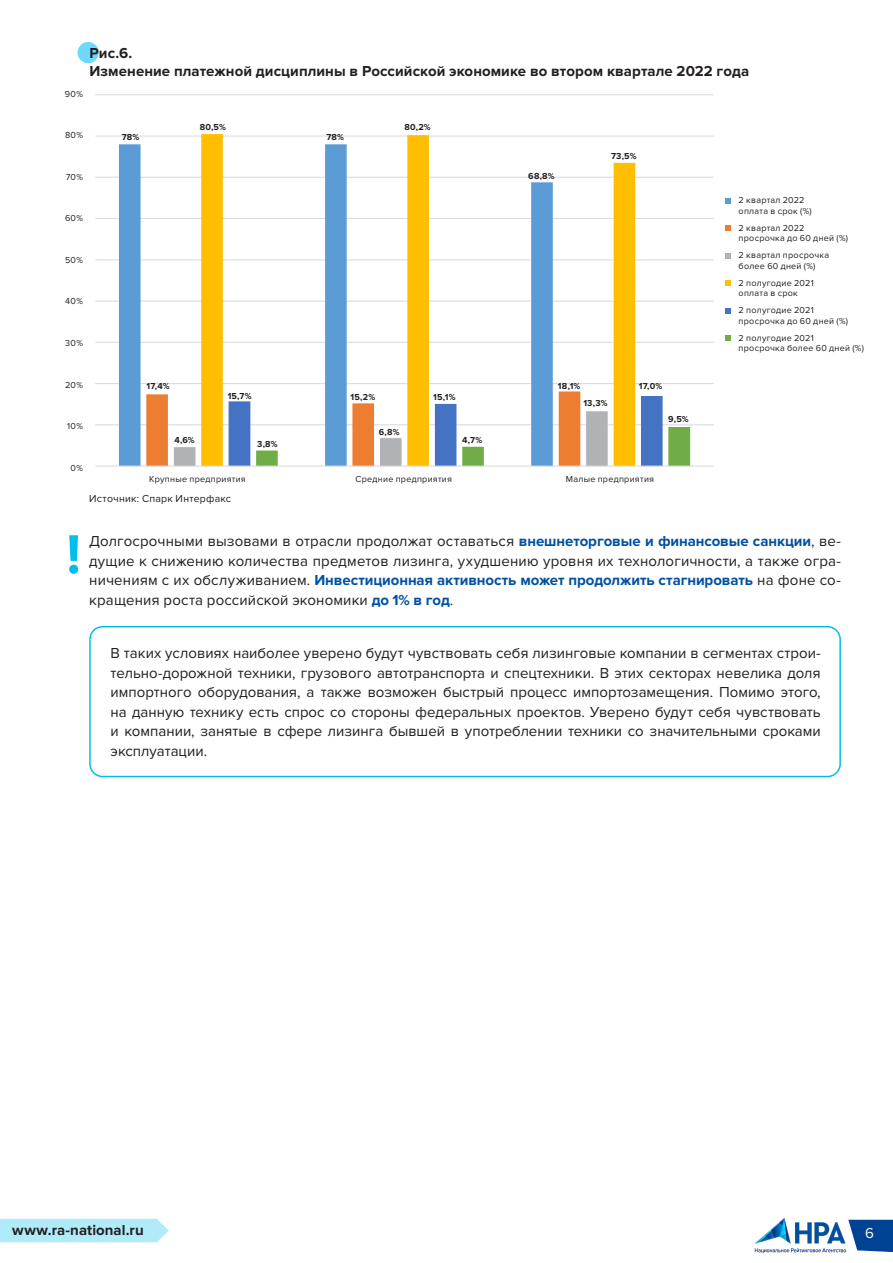
<style>
.page{position:relative;width:893px;height:1263px;background:#fff}
.page>*{position:absolute;margin:0;border:0;box-sizing:border-box;transform-origin:0 0}
.t1{font:700 57px "Proxima Nova";color:#00bfed}
.t2{font:15px/19.5px "Proxima Nova";letter-spacing:.005em;color:#231f20;text-align:justify}
.t3{font:700 15px "Proxima Nova";letter-spacing:.005em;color:#231f20}
.t4{font:15px "Proxima Nova";color:#fff}
.t5{font:10.5px "Proxima Nova";letter-spacing:.025em;color:#231f20}
.t6{font:9px/10.2px "Proxima Nova";letter-spacing:.03em;color:#231f20}
.t7{font:700 9px "Proxima Nova";letter-spacing:.025em;color:#231f20}
.s1{font-weight:700;color:#0050a2}
</style>
<div class="page">
<div style="left:0;top:1219px;width:169px;height:23px;background:#b0ebfa"></div>
<img style="left:754px;top:1218px;width:93px;height:35px">
<svg style="left:848px;top:1220px;width:45px;height:32px"></svg>
<div style="left:89px;top:626px;width:752px;height:151px;border:2px solid #00bfed;border-radius:13px"></div>
<div style="left:77px;top:42px;width:22px;height:21px;background:#6dd9ff;border-radius:50%"></div>
<hr style="left:95px;top:94px;width:619px;height:1px;background:#dcdddf">
<hr style="left:95px;top:135px;width:619px;height:2px;background:#dcdddf">
<hr style="left:95px;top:177px;width:619px;height:1px;background:#dcdddf">
<hr style="left:95px;top:218px;width:619px;height:1px;background:#dcdddf">
<hr style="left:95px;top:259px;width:619px;height:1px;background:#dcdddf">
<hr style="left:95px;top:301px;width:619px;height:1px;background:#dcdddf">
<hr style="left:95px;top:342px;width:619px;height:1px;background:#dcdddf">
<hr style="left:95px;top:383px;width:619px;height:1px;background:#dcdddf">
<hr style="left:95px;top:424px;width:619px;height:1px;background:#dcdddf">
<svg style="left:119px;top:144px;width:82px;height:322px"></svg>
<svg style="left:201px;top:134px;width:434px;height:257px"></svg>
<svg style="left:146px;top:391px;width:544px;height:75px"></svg>
<hr style="left:95px;top:466px;width:619px;height:1px;background:#dcdddf">
<svg style="left:725px;top:198px;width:6px;height:5px"></svg>
<svg style="left:725px;top:225px;width:6px;height:6px"></svg>
<svg style="left:725px;top:253px;width:6px;height:5px"></svg>
<svg style="left:725px;top:280px;width:6px;height:6px"></svg>
<svg style="left:725px;top:308px;width:6px;height:5px"></svg>
<svg style="left:725px;top:335px;width:6px;height:6px"></svg>
<p class="t3" style="left:90px;top:45px;width:44px">Рис.6.</p>
<p class="t3" style="left:90px;top:63px;width:661px">Изменение платежной дисциплины в Российской экономике во втором квартале 2022 года</p>
<p class="t6" style="left:65px;top:89px;width:19px">90%</p>
<p class="t6" style="left:65px;top:130px;width:19px">80%</p>
<p class="t6" style="left:66px;top:172px;width:19px">70%</p>
<p class="t6" style="left:65px;top:213px;width:19px">60%</p>
<p class="t6" style="left:65px;top:255px;width:19px">50%</p>
<p class="t6" style="left:65px;top:296px;width:19px">40%</p>
<p class="t6" style="left:65px;top:338px;width:19px">30%</p>
<p class="t6" style="left:65px;top:380px;width:19px">20%</p>
<p class="t6" style="left:67px;top:421px;width:17px">10%</p>
<p class="t6" style="left:71px;top:463px;width:14px">0%</p>
<p class="t7" style="left:200px;top:122px;width:28px">80,5%</p>
<p class="t7" style="left:404px;top:122px;width:28px">80,2%</p>
<p class="t7" style="left:122px;top:132px;width:19px">78%</p>
<p class="t7" style="left:326px;top:132px;width:19px">78%</p>
<p class="t7" style="left:528px;top:170px;width:28px">68,8%</p>
<p class="t7" style="left:611px;top:151px;width:27px">73,5%</p>
<p class="t7" style="left:147px;top:381px;width:25px">17,4%</p>
<p class="t7" style="left:174px;top:435px;width:22px">4,6%</p>
<p class="t7" style="left:228px;top:390px;width:25px">15,7%</p>
<p class="t7" style="left:433px;top:392px;width:24px">15,1%</p>
<p class="t7" style="left:351px;top:392px;width:26px">15,2%</p>
<p class="t7" style="left:379px;top:427px;width:22px">6,8%</p>
<p class="t7" style="left:257px;top:438px;width:22px">3,8%</p>
<p class="t7" style="left:462px;top:435px;width:21px">4,7%</p>
<p class="t7" style="left:558px;top:381px;width:24px">18,1%</p>
<p class="t7" style="left:583px;top:398px;width:26px">13,3%</p>
<p class="t7" style="left:639px;top:381px;width:25px">17,0%</p>
<p class="t7" style="left:668px;top:414px;width:22px">9,5%</p>
<p class="t6" style="left:149px;top:474px;width:98px">Крупные предприятия</p>
<p class="t6" style="left:355px;top:474px;width:98px">Средние предприятия</p>
<p class="t6" style="left:566px;top:474px;width:90px">Малые предприятия</p>
<p class="t5" style="left:89px;top:492px;width:143px">Источник: Спарк Интерфакс</p>
<p class="t6" style="left:739px;top:195px;width:75px">2 квартал 2022 оплата в срок (%)</p>
<p class="t6" style="left:739px;top:223px;width:111px">2 квартал 2022 просрочка до 60 дней (%)</p>
<p class="t6" style="left:739px;top:250px;width:92px">2 квартал просрочка более 60 дней (%)</p>
<p class="t6" style="left:739px;top:278px;width:77px">2 полугодие 2021 оплата в срок</p>
<p class="t6" style="left:739px;top:305px;width:111px">2 полугодие 2021 просрочка до 60 дней (%)</p>
<p class="t6" style="left:739px;top:333px;width:127px">2 полугодие 2021<br>просрочка более 60 дней (%)</p>
<p class="t1" style="left:66px;top:521px;width:16px">!</p>
<p class="t2" style="left:89px;top:532px;width:753px">Долгосрочными вызовами в отрасли продолжат оставаться <span class="s1">внешнеторговые и финансовые санкции</span>, ве&shy;дущие к снижению количества предметов лизинга, ухудшению уровня их технологичности, а также огра&shy;ничениям с их обслуживанием. <span class="s1">Инвестиционная активность может продолжить стагнировать</span> на фоне со&shy;кращения роста российской экономики <span class="s1">до 1% в год</span>.</p>
<p class="t2" style="left:111px;top:643px;width:712px">В таких условиях наиболее уверено будут чувствовать себя лизинговые компании в сегментах строи&shy;тельно-дорожной техники, грузового автотранспорта и спецтехники. В этих секторах невелика доля импортного оборудования, а также возможен быстрый процесс импортозамещения. Помимо этого, на данную технику есть спрос со стороны федеральных проектов. Уверено будут себя чувствовать и компании, занятые в сфере лизинга бывшей в употреблении техники со значительными сроками эксплуатации.</p>
<p class="t3" style="left:12px;top:1222px;width:133px">www.ra-national.ru</p>
<p class="t4" style="left:865px;top:1224px;width:10px">6</p>
</div>
